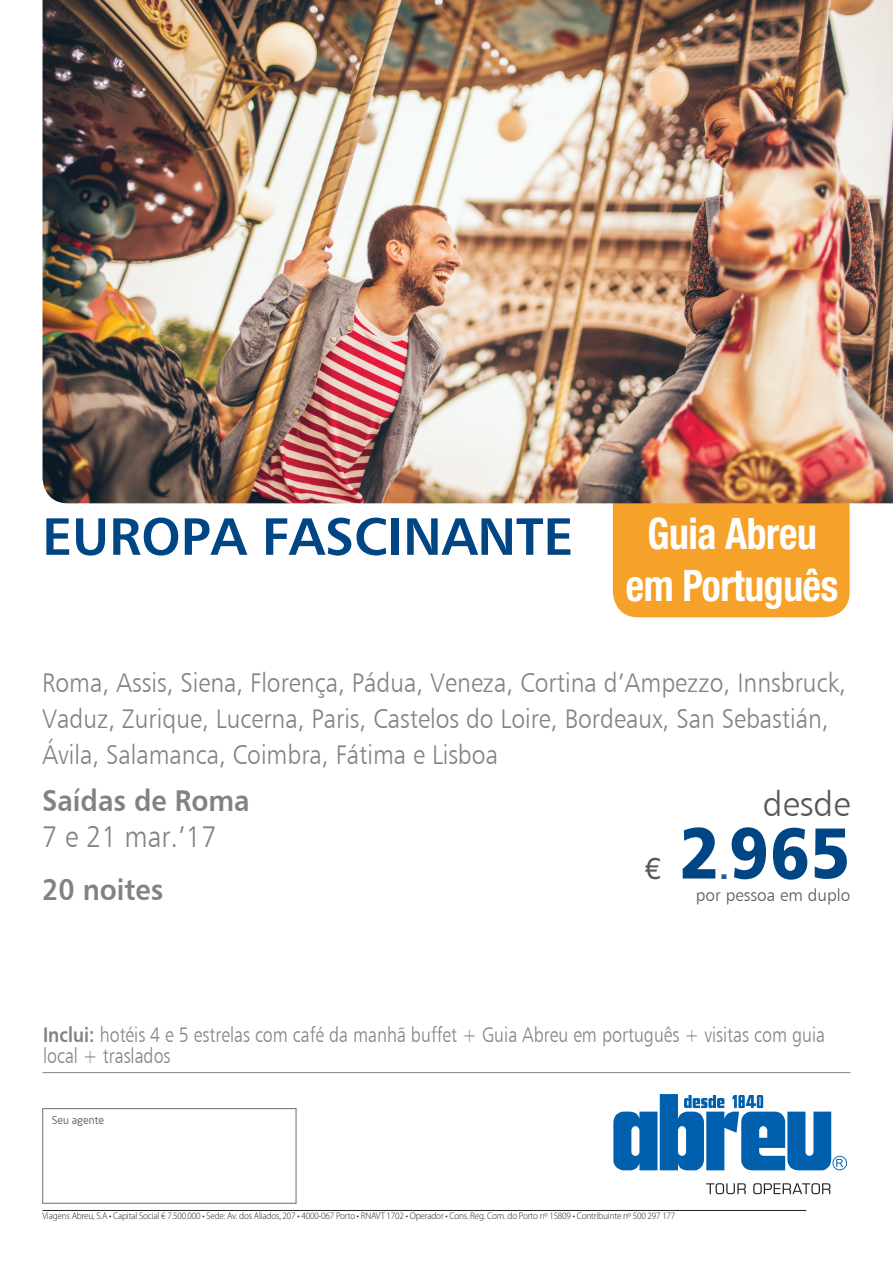
<style>
.page{position:relative;width:893px;height:1263px;background:#fff}
.page>*{position:absolute;margin:0;border:0;box-sizing:border-box;transform-origin:0 0}
.t1{font:72px "Humanist 777 BT Black B";color:#004684;scale:.91 1}
.t2{font:52.5px "Humanist 777 BT Bold B";color:#004684}
.t3{font:700 condensed 43.5px/52.2px "Helvetica Neue";letter-spacing:-.01em;color:#fff;text-align:center;scale:.91 1}
.t4{font:34.95px "Humanist 777 BT Light B";color:#57585a}
.t5{font:30px "Humanist 777 BT Bold B";color:#808285;scale:.91 1}
.t6{font:30px "Humanist 777 BT Light B";color:#808285;scale:.91 1}
.t7{font:30px "Helvetica Neue";color:#57585a}
.t8{font:30px "Humanist 777 BT Black B";color:#255d97}
.t9{font:27px/36px "Humanist 777 BT Light B";color:#808285;scale:.91 1}
.t10{font:21px/21px "Humanist 777 BT Light B";color:#808285;scale:.85 1}
.t11{font:17.1px "Humanist 777 BT Light B";color:#57585a}
.t12{font:10.5px "Neo Sans";color:#6c6d70}
.t13{font:300 9.75px "Myriad Pro";letter-spacing:-.015em;color:#231f20;scale:.94 1}
.s1{font-family:"Humanist 777 BT Bold B"}
</style>
<div class="page">
<hr style="left:43px;top:1072px;width:807px;height:1px;background:#808285">
<div style="left:613px;top:481px;width:237px;height:136px;background:#f6a22a;border-radius:26px"></div>
<img style="left:43px;top:0;width:850px;height:503px">
<div style="left:43px;top:1108px;width:253px;height:95px;border:1px solid #6c6d70"></div>
<svg style="left:706px;top:1183px;width:124px;height:11px"></svg>
<svg style="left:613px;top:1094px;width:234px;height:76px"></svg>
<hr style="left:43px;top:1210px;width:763px;height:1px;background:#231f20">
<h2 class="t2" style="left:42px;top:503px;width:533px">EUROPA FASCINANTE</h2>
<h3 class="t3" style="left:626px;top:506px;width:235px">Guia Abreu em Português</h3>
<p class="t9" style="left:42px;top:664px;width:885px">Roma, Assis, Siena, Florença, Pádua, Veneza, Cortina d’Ampezzo, Innsbruck,<br>Vaduz, Zurique, Lucerna, Paris, Castelos do Loire, Bordeaux, San Sebastián,<br>Ávila, Salamanca, Coimbra, Fátima e Lisboa</p>
<p class="t5" style="left:42px;top:782px;width:230px">Saídas de Roma</p>
<p class="t6" style="left:42px;top:818px;width:193px">7 e 21 mar.’17</p>
<p class="t5" style="left:42px;top:871px;width:135px">20 noites</p>
<p class="t7" style="left:644px;top:850px;width:18px">€</p>
<p class="t4" style="left:763px;top:782px;width:89px">desde</p>
<h1 class="t1" style="left:679px;top:807px;width:190px">2965</h1>
<p class="t8" style="left:719px;top:849px;width:11px">.</p>
<p class="t11" style="left:696px;top:884px;width:156px">por pessoa em duplo</p>
<p class="t10" style="left:43px;top:1024px;width:921px"><span class="s1">Inclui:</span> hotéis 4 e 5 estrelas com café da manhã buffet + Guia Abreu em português + visitas com guia local + traslados</p>
<p class="t12" style="left:52px;top:1114px;width:54px">Seu agente</p>
<p class="t13" style="left:43px;top:1211px;width:675px">Viagens Abreu, S.A • Capital Social € 7.500.000 • Sede: Av. dos Aliados, 207 • 4000-067 Porto • RNAVT 1702 • Operador • Cons. Reg. Com. do Porto nº 15809 • Contribuinte nº 500 297 177</p>
</div>
